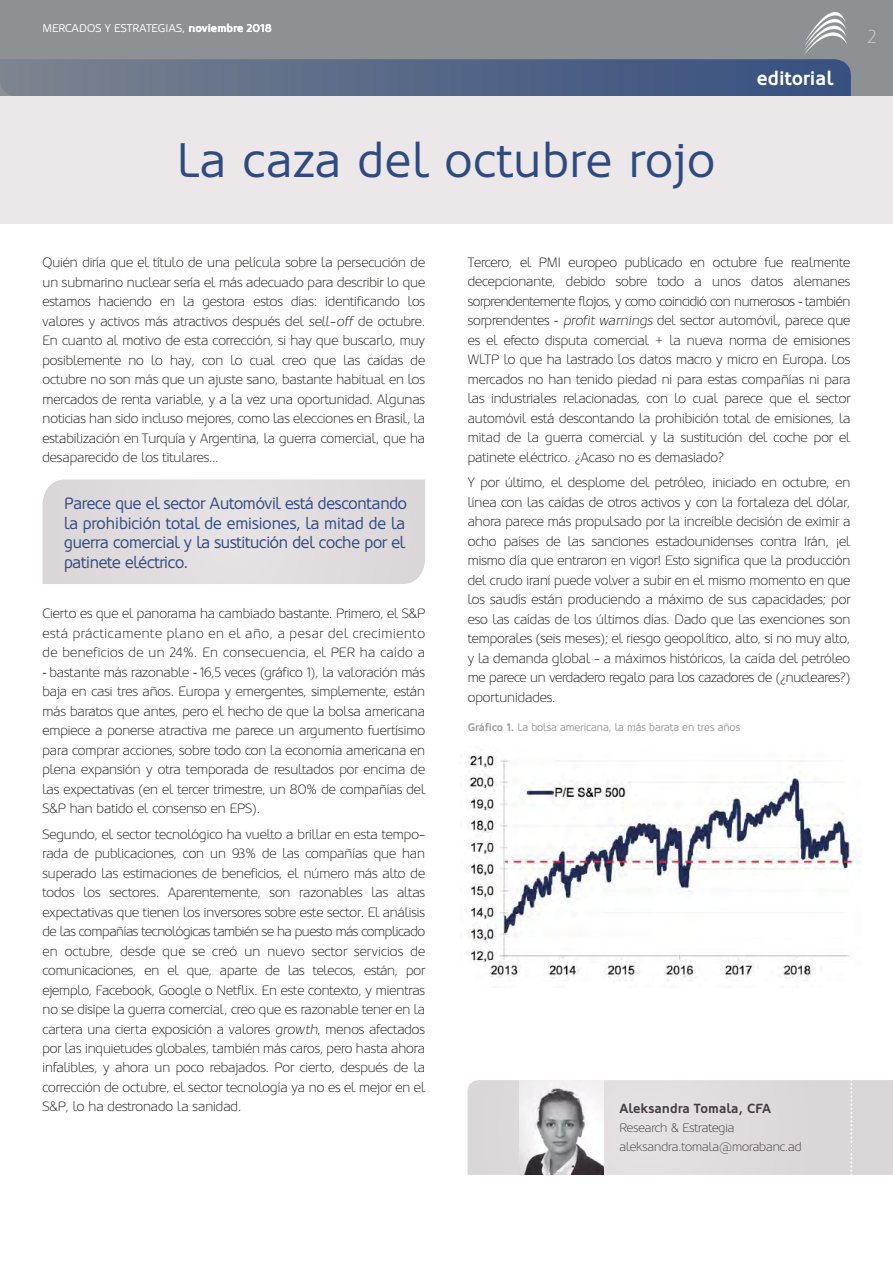
<style>
.page{position:relative;width:893px;height:1263px;background:#fff}
.page>*{position:absolute;margin:0;border:0;box-sizing:border-box;transform-origin:0 0}
.t1{font:48.3px "Oblik";letter-spacing:.02em;color:#2e4a7f}
.t2{font:700 19.5px "Oblik";color:#fff}
.t3{font:300 18.75px "Oblik";color:#d0cdcd}
.t4{font:16.5px/19.5px "Oblik";letter-spacing:-.015em;color:#304a82;text-align:justify}
.t5{font:300 13.5px/19.5px "Oblik";color:#1d1d1b;text-align:justify}
.t6{font:700 13.2px "Oblik";color:#443c42}
.t7{font:300 12.3px/19px "Oblik";color:#443c42}
.t8{font:11.25px "Oblik";color:#fff}
.t9{font:10.95px "Oblik";letter-spacing:-.01em;color:#999b9c}
.s1{font-weight:700}
.s2{font-style:italic}
.s3{font-family:"Myriad Pro";font-weight:400}
</style>
<div class="page">
<div style="left:0;top:0;width:893px;height:96px;background:#8e9193"></div>
<div style="left:0;top:96px;width:893px;height:128px;background:#ece8ea"></div>
<svg style="left:0;top:12px;width:851px;height:84px"></svg>
<div style="left:43px;top:479px;width:382px;height:105px;background:#e0dcde"></div>
<div style="left:468px;top:1080px;width:425px;height:95px;background:#dedadb"></div>
<img style="left:520px;top:1080px;width:84px;height:95px">
<img style="left:466px;top:753px;width:396px;height:228px">
<p class="t8" style="left:42px;top:22px;width:231px">MERCADOS Y ESTRATEGIAS, <span class="s1">noviembre 2018</span></p>
<h1 class="t1" style="left:177px;top:133px;width:540px">La caza del octubre rojo</h1>
<h2 class="t2" style="left:757px;top:67px;width:78px">editorial</h2>
<h3 class="t3" style="left:868px;top:26px;width:10px">2</h3>
<p class="t5" style="left:43px;top:253px;width:384px">Quién diría que el título de una película sobre la persecución de un submarino nuclear sería el más adecuado para describir lo que estamos haciendo en la gestora estos días: identificando los valores y activos más atractivos después del <span class="s2">sell-off</span> de octubre.<br>En cuanto al motivo de esta corrección, si hay que buscarlo, muy posiblemente no lo hay, con lo cual creo que las caídas de octubre no son más que un ajuste sano, bastante habitual en los mercados de renta variable, y a la vez una oportunidad. Algunas noticias han sido incluso mejores, como las elecciones en Brasil, la estabilización en Turquía y Argentina, la guerra comercial, que ha desaparecido de los titulares…</p>
<p class="t4" style="left:64px;top:494px;width:344px">Parece que el sector Automóvil está descontando la prohibición total de emisiones, la mitad de la guerra comercial y la sustitución del coche por el patinete eléctrico.</p>
<p class="t5" style="left:43px;top:604px;width:384px">Cierto es que el panorama ha cambiado bastante. Primero, el S&amp;P está prácticamente plano en el año, a pesar del crecimiento de beneficios de un 24%. En consecuencia, el PER ha caído a</p>
<p class="t5" style="left:43px;top:662px;width:384px"><span class="s3">-</span> bastante más razonable <span class="s3">-</span> 16,5 veces (gráfico 1), la valoración más baja en casi tres años. Europa y emergentes, simplemente, están más baratos que antes, pero el hecho de que la bolsa americana empiece a ponerse atractiva me parece un argumento fuertísimo para comprar acciones, sobre todo con la economía americana en plena expansión y otra temporada de resultados por encima de las expectativas (en el tercer trimestre, un 80% de compañías del S&amp;P han batido el consenso en EPS).</p>
<p class="t5" style="left:43px;top:824px;width:384px">Segundo, el sector tecnológico ha vuelto a brillar en esta tempo&shy;rada de publicaciones, con un 93% de las compañías que han superado las estimaciones de beneficios, el número más alto de todos los sectores. Aparentemente, son razonables las altas expectativas que tienen los inversores sobre este sector. El análisis de las compañías tecnológicas también se ha puesto más complicado en octubre, desde que se creó un nuevo sector servicios de comunicaciones, en el que, aparte de las telecos, están, por ejemplo, Facebook, Google o Netflix. En este contexto, y mientras no se disipe la guerra comercial, creo que es razonable tener en la cartera una cierta exposición a valores <span class="s2">growth</span>, menos afectados por las inquietudes globales, también más caros, pero hasta ahora infalibles, y ahora un poco rebajados. Por cierto, después de la corrección de octubre, el sector tecnología ya no es el mejor en el S&amp;P, lo ha destronado la sanidad.</p>
<p class="t5" style="left:468px;top:253px;width:384px">Tercero, el PMI europeo publicado en octubre fue realmente decepcionante, debido sobre todo a unos datos alemanes sorprendentemente flojos, y como coincidió con numerosos <span class="s3">-</span> también sorprendentes <span class="s3">-</span> <span class="s2">profit warnings</span> del sector automóvil, parece que es el efecto disputa comercial + la nueva norma de emisiones WLTP lo que ha lastrado los datos macro y micro en Europa. Los mercados no han tenido piedad ni para estas compañías ni para las industriales relacionadas, con lo cual parece que el sector automóvil está descontando la prohibición total de emisiones, la mitad de la guerra comercial y la sustitución del coche por el patinete eléctrico. ¿Acaso no es demasiado?</p>
<p class="t5" style="left:468px;top:473px;width:384px">Y por último, el desplome del petróleo, iniciado en octubre, en línea con las caídas de otros activos y con la fortaleza del dólar, ahora parece más propulsado por la increíble decisión de eximir a ocho países de las sanciones estadounidenses contra Irán, ¡el mismo día que entraron en vigor! Esto significa que la producción del crudo iraní puede volver a subir en el mismo momento en que los saudís están produciendo a máximo de sus capacidades; por eso las caídas de los últimos días. Dado que las exenciones son temporales (seis meses); el riesgo geopolítico, alto, si no muy alto, y la demanda global - a máximos históricos, la caída del petróleo me parece un verdadero regalo para los cazadores de (¿nucleares?) oportunidades.</p>
<p class="t9" style="left:468px;top:720px;width:274px"><span class="s1">Gráfico 1.</span> La bolsa americana, la más barata en tres años</p>
<p class="t6" style="left:619px;top:1101px;width:153px">Aleksandra Tomala, CFA</p>
<p class="t7" style="left:619px;top:1119px;width:184px">Research &amp; Estrategia aleksandra.tomala@morabanc.ad</p>
</div>
